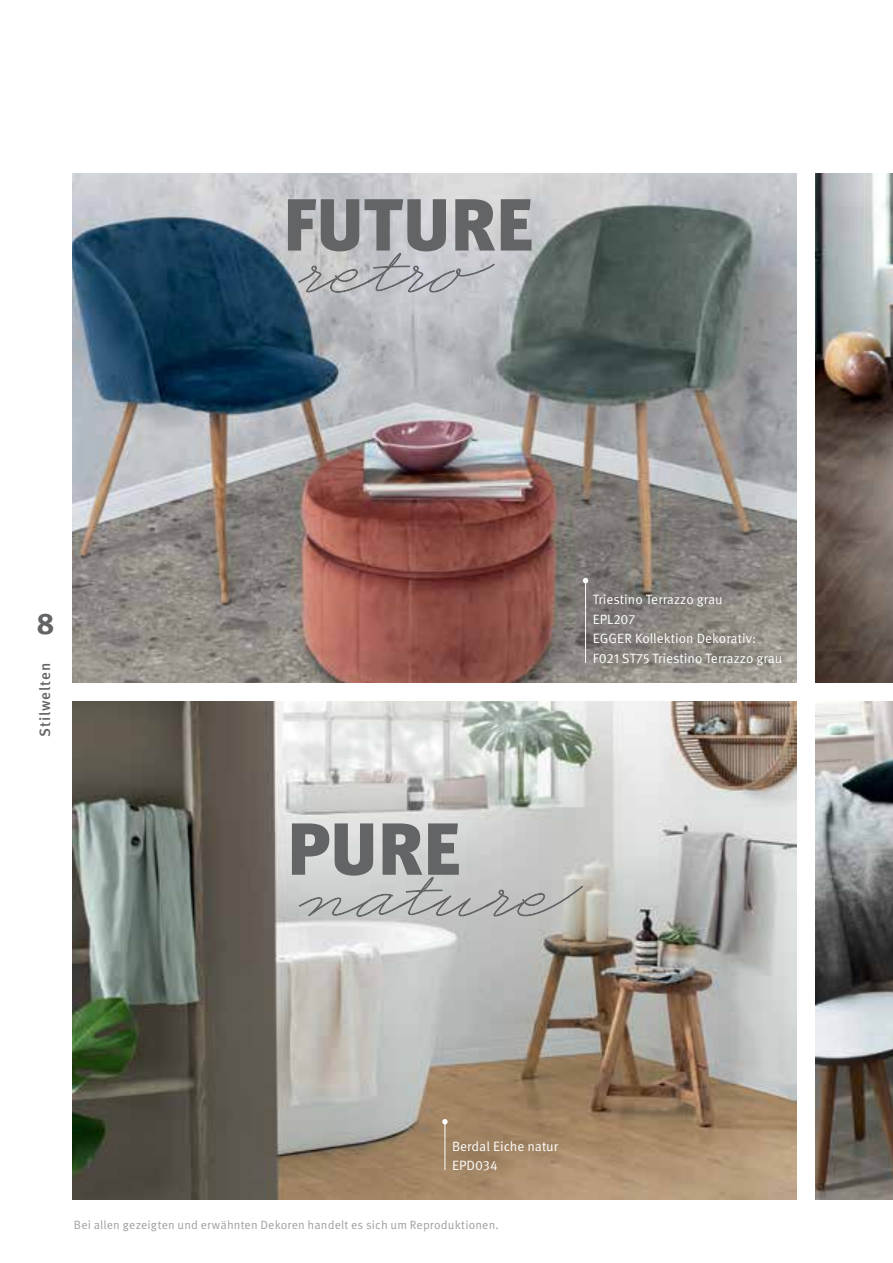
<style>
.page{position:relative;width:893px;height:1263px;background:#fff}
.page>*{position:absolute;margin:0;border:0;box-sizing:border-box;transform-origin:0 0}
.t1{font:700 30px "Meta Pro";color:#636466}
.t2{font:500 15px "Meta Pro";letter-spacing:.055em;color:#636466}
.t3{font:13.5px/19.5px "Meta Pro";color:#fff}
.t4{font:12px "Meta Pro";letter-spacing:.01em;color:#9d9fa2}
</style>
<div class="page">
<img style="left:73px;top:701px;width:724px;height:498px">
<img style="left:73px;top:173px;width:724px;height:509px">
<img style="left:816px;top:173px;width:77px;height:509px">
<img style="left:816px;top:701px;width:77px;height:498px">
<svg style="left:288px;top:199px;width:243px;height:94px;background:#a0a2a5"></svg>
<svg style="left:292px;top:823px;width:291px;height:95px;background:#b1b2b2"></svg>
<div style="left:430px;top:1118px;width:148px;height:74px;background:#000;opacity:.5"></div>
<hr style="left:445px;top:1122px;width:1px;height:48px;background:#fff">
<svg style="left:442px;top:1119px;width:6px;height:5px"></svg>
<div style="left:571px;top:573px;width:231px;height:114px;background:#000;opacity:.5"></div>
<hr style="left:585px;top:581px;width:1px;height:82px;background:#fff">
<svg style="left:583px;top:578px;width:5px;height:5px"></svg>
<h1 class="t1" style="left:37px;top:600px;width:20px">8</h1>
<p class="t2" style="left:36px;top:736px;width:75px;rotate:-90deg">Stilwelten</p>
<p class="t3" style="left:593px;top:590px;width:191px">Triestino Terrazzo grau<br>EPL207<br>EGGER Kollektion Dekorativ:<br>F021 ST75 Triestino Terrazzo grau</p>
<p class="t3" style="left:452px;top:1136px;width:107px">Berdal Eiche natur<br>EPD034</p>
<p class="t4" style="left:74px;top:1217px;width:426px">Bei allen gezeigten und erwähnten Dekoren handelt es sich um Reproduktionen.</p>
</div>
